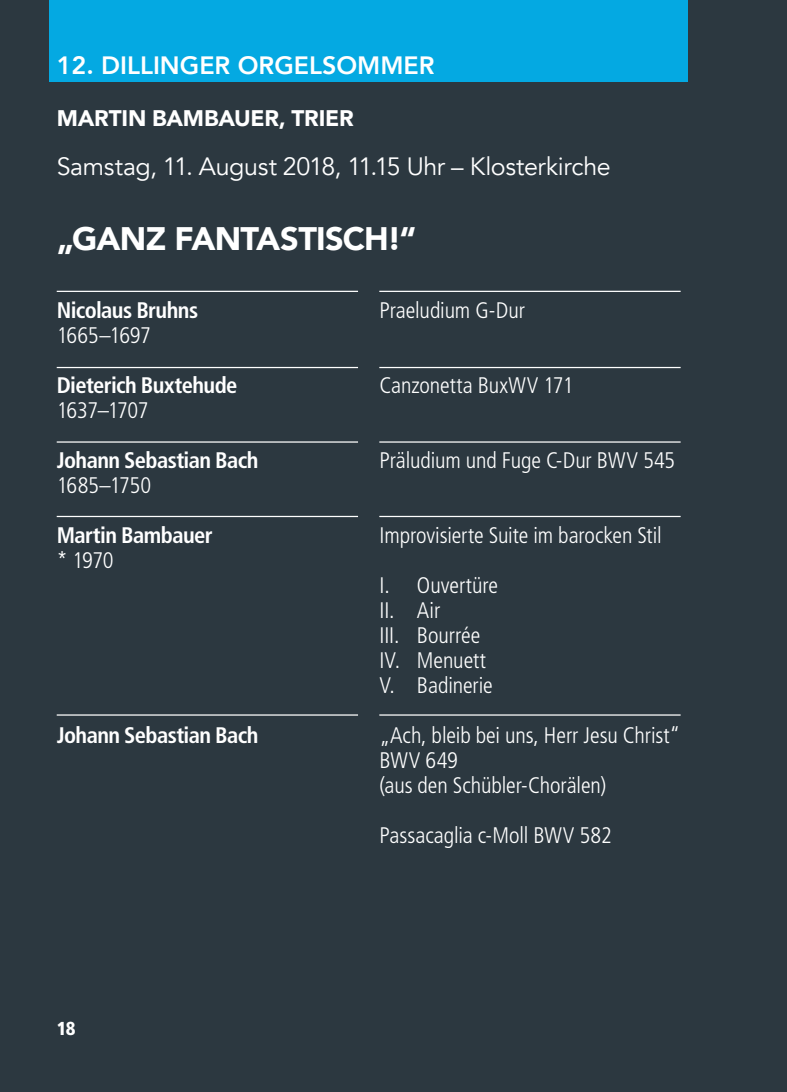
<style>
.page{position:relative;width:787px;height:1092px;background:#fff}
.page>*{position:absolute;margin:0;border:0;box-sizing:border-box;transform-origin:0 0}
.t1{font:900 32.5px "Avenir";letter-spacing:-.025em;color:#fff}
.t2{font:25px "Avenir";letter-spacing:-.015em;color:#fff}
.t3{font:800 25px "Avenir";color:#fff}
.t4{font:300 condensed 22.5px/25px "Frutiger LT Std";letter-spacing:-.005em;color:#fff}
.t5{font:700 condensed 22.5px "Frutiger LT Std";letter-spacing:-.025em;color:#fff}
.t6{font:900 22.5px "Avenir";letter-spacing:-.01em;color:#fff}
.t7{font:300 condensed 22.5px "Frutiger LT Std";letter-spacing:-.025em;color:#fff}
.t8{font:300 condensed 22.5px "Frutiger LT Std";letter-spacing:-.03em;color:#fff}
.t9{font:900 condensed 18.75px "Frutiger LT Std";color:#fff}
</style>
<div class="page">
<div style="left:0;top:0;width:787px;height:1091px;background:#2c3840"></div>
<div style="left:50px;top:0;width:637px;height:81px;background:#04a9e2"></div>
<hr style="left:57px;top:291px;width:301px;height:1px;background:#fff">
<hr style="left:57px;top:367px;width:301px;height:1px;background:#fff">
<hr style="left:57px;top:441px;width:301px;height:1px;background:#fff">
<hr style="left:379px;top:291px;width:301px;height:1px;background:#fff">
<hr style="left:379px;top:367px;width:301px;height:1px;background:#fff">
<hr style="left:379px;top:441px;width:301px;height:1px;background:#fff">
<hr style="left:57px;top:516px;width:301px;height:1px;background:#fff">
<hr style="left:379px;top:516px;width:301px;height:1px;background:#fff">
<hr style="left:57px;top:714px;width:301px;height:1px;background:#fff">
<hr style="left:379px;top:714px;width:301px;height:1px;background:#fff">
<p class="t3" style="left:57px;top:46px;width:379px">12. DILLINGER ORGELSOMMER</p>
<p class="t6" style="left:57px;top:99px;width:298px">MARTIN BAMBAUER, TRIER</p>
<p class="t2" style="left:57px;top:151px;width:555px">Samstag, 11. August 2018, 11.15 Uhr – Klosterkirche</p>
<h1 class="t1" style="left:57px;top:211px;width:361px">„GANZ FANTASTISCH!“</h1>
<p class="t5" style="left:57px;top:296px;width:143px">Nicolaus Bruhns</p>
<p class="t4" style="left:379px;top:298px;width:147px">Praeludium G-Dur</p>
<p class="t7" style="left:57px;top:322px;width:96px">1665–1697</p>
<p class="t5" style="left:57px;top:371px;width:182px">Dieterich Buxtehude</p>
<p class="t4" style="left:379px;top:373px;width:196px">Canzonetta BuxWV 171</p>
<p class="t8" style="left:57px;top:397px;width:93px">1637–1707</p>
<p class="t5" style="left:57px;top:446px;width:203px">Johann Sebastian Bach</p>
<p class="t4" style="left:379px;top:448px;width:297px">Präludium und Fuge C-Dur BWV 545</p>
<p class="t4" style="left:57px;top:473px;width:96px">1685–1750</p>
<p class="t5" style="left:57px;top:521px;width:157px">Martin Bambauer</p>
<p class="t4" style="left:379px;top:523px;width:284px">Improvisierte Suite im barocken Stil</p>
<p class="t4" style="left:57px;top:548px;width:58px">* 1970</p>
<p class="t4" style="left:379px;top:573px;width:120px">I. Ouvertüre<br>II. Air<br>III. Bourrée<br>IV. Menuett<br>V. Badinerie</p>
<p class="t5" style="left:57px;top:721px;width:203px">Johann Sebastian Bach</p>
<p class="t4" style="left:379px;top:723px;width:302px">„Ach, bleib bei uns, Herr Jesu Christ“<br>BWV 649<br>(aus den Schübler-Chorälen)</p>
<p class="t4" style="left:379px;top:823px;width:234px">Passacaglia c-Moll BWV 582</p>
<p class="t9" style="left:57px;top:1017px;width:20px">18</p>
</div>
